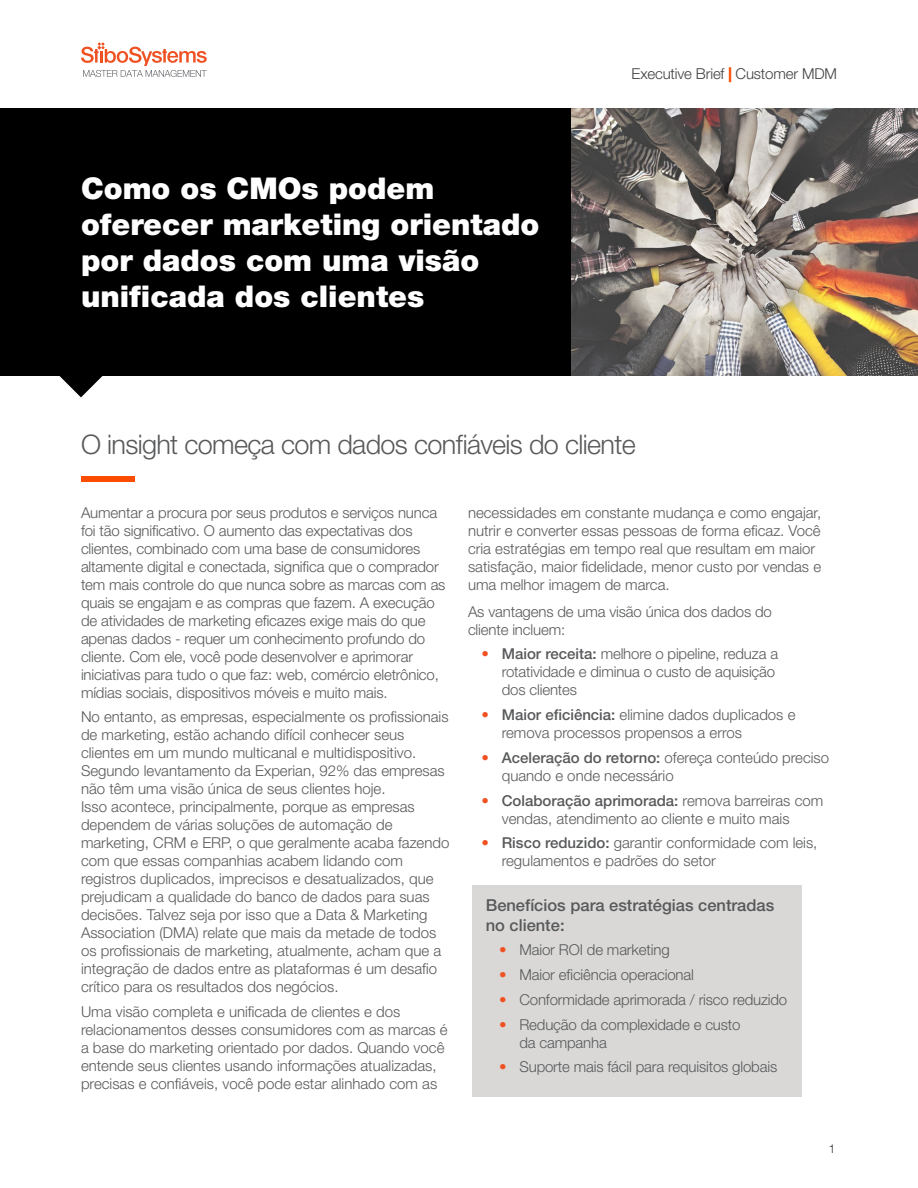
<style>
.page{position:relative;width:918px;height:1188px;background:#fff}
.page>*{position:absolute;margin:0;border:0;box-sizing:border-box;transform-origin:0 0}
.t1{font:900 30px/36px "Helvetica Neue LT Std";color:#fff}
.t2{font:300 27px "Helvetica Neue LT Std";letter-spacing:-.025em;color:#58595b}
.t3{font:500 16.5px/19.8px "Helvetica Neue LT Std";color:#58595b}
.t4{font:300 15px/18px "Helvetica Neue LT Std";color:#58595b}
.t5{font:300 15px "Helvetica Neue LT Std";letter-spacing:-.01em;color:#414042}
.t6{font:12px "Helvetica Neue LT Std";color:#58595b}
.s1{font-weight:800;color:#fc4c02}
.s2{font-weight:500;color:#f05123}
.s3{font-weight:500}
.s4{color:#f05123}
</style>
<div class="page">
<svg style="left:81px;top:42px;width:126px;height:35px"></svg>
<div style="left:81px;top:476px;width:54px;height:6px;background:#fc4c02"></div>
<img style="left:570px;top:108px;width:348px;height:268px">
<div style="left:0;top:108px;width:570px;height:268px;background:#000"></div>
<svg style="left:59px;top:376px;width:44px;height:21px"></svg>
<div style="left:472px;top:886px;width:329px;height:211px;background:#d9d8d6"></div>
<h1 class="t1" style="left:81px;top:170px;width:460px">Como os CMOs podem oferecer marketing orientado por dados com uma visão unificada dos clientes</h1>
<p class="t5" style="left:632px;top:64px;width:207px">Executive Brief <span class="s1">|</span> Customer MDM</p>
<h2 class="t2" style="left:81px;top:428px;width:556px">O insight começa com dados confiáveis do cliente</h2>
<p class="t4" style="left:81px;top:503px;width:366px">Aumentar a procura por seus produtos e serviços nunca foi tão significativo. O aumento das expectativas dos clientes, combinado com uma base de consumidores altamente digital e conectada, significa que o comprador tem mais controle do que nunca sobre as marcas com as quais se engajam e as compras que fazem. A execução de atividades de marketing eficazes exige mais do que apenas dados - requer um conhecimento profundo do cliente. Com ele, você pode desenvolver e aprimorar iniciativas para tudo o que faz: web, comércio eletrônico, mídias sociais, dispositivos móveis e muito mais.</p>
<p class="t4" style="left:81px;top:708px;width:370px">No entanto, as empresas, especialmente os profissionais de marketing, estão achando difícil conhecer seus clientes em um mundo multicanal e multidispositivo.<br>Segundo levantamento da Experian, 92% das empresas não têm uma visão única de seus clientes hoje.<br>Isso acontece, principalmente, porque as empresas dependem de várias soluções de automação de marketing, CRM e ERP, o que geralmente acaba fazendo com que essas companhias acabem lidando com registros duplicados, imprecisos e desatualizados, que prejudicam a qualidade do banco de dados para suas decisões. Talvez seja por isso que a Data &amp; Marketing Association (DMA) relate que mais da metade de todos os profissionais de marketing, atualmente, acham que a integração de dados entre as plataformas é um desafio crítico para os resultados dos negócios.</p>
<p class="t4" style="left:81px;top:1003px;width:368px">Uma visão completa e unificada de clientes e dos relacionamentos desses consumidores com as marcas é a base do marketing orientado por dados. Quando você entende seus clientes usando informações atualizadas, precisas e confiáveis, você pode estar alinhado com as</p>
<p class="t4" style="left:468px;top:503px;width:355px">necessidades em constante mudança e como engajar, nutrir e converter essas pessoas de forma eficaz. Você cria estratégias em tempo real que resultam em maior satisfação, maior fidelidade, menor custo por vendas e uma melhor imagem de marca.</p>
<p class="t4" style="left:468px;top:602px;width:305px">As vantagens de uma visão única dos dados do cliente incluem:</p>
<p class="t4" style="left:502px;top:645px;width:278px;text-indent:-20px"><span class="s2">•</span> <span class="s3">Maior receita:</span> melhore o pipeline, reduza a rotatividade e diminua o custo de aquisição dos clientes</p>
<p class="t4" style="left:502px;top:706px;width:295px;text-indent:-20px"><span class="s2">•</span> <span class="s3">Maior eficiência:</span> elimine dados duplicados e remova processos propensos a erros</p>
<p class="t4" style="left:502px;top:748px;width:329px;text-indent:-20px"><span class="s2">•</span> <span class="s3">Aceleração do retorno:</span> ofereça conteúdo preciso quando e onde necessário</p>
<p class="t4" style="left:502px;top:791px;width:323px;text-indent:-20px"><span class="s2">•</span> <span class="s3">Colaboração aprimorada:</span> remova barreiras com vendas, atendimento ao cliente e muito mais</p>
<p class="t4" style="left:502px;top:834px;width:317px;text-indent:-20px"><span class="s2">•</span> <span class="s3">Risco reduzido:</span> garantir conformidade com leis, regulamentos e padrões do setor</p>
<p class="t3" style="left:486px;top:895px;width:290px">Benefícios para estratégias centradas no cliente:</p>
<p class="t4" style="left:499px;top:941px;width:172px"><span class="s4">•</span> Maior ROI de marketing</p>
<p class="t4" style="left:499px;top:966px;width:196px"><span class="s4">•</span> Maior eficiência operacional</p>
<p class="t4" style="left:499px;top:990px;width:290px"><span class="s4">•</span> Conformidade aprimorada / risco reduzido</p>
<p class="t4" style="left:519px;top:1015px;width:223px;text-indent:-20px"><span class="s4">•</span> Redução da complexidade e custo da campanha</p>
<p class="t4" style="left:499px;top:1058px;width:280px"><span class="s4">•</span> Suporte mais fácil para requisitos globais</p>
<p class="t6" style="left:829px;top:1142px;width:8px">1</p>
</div>
